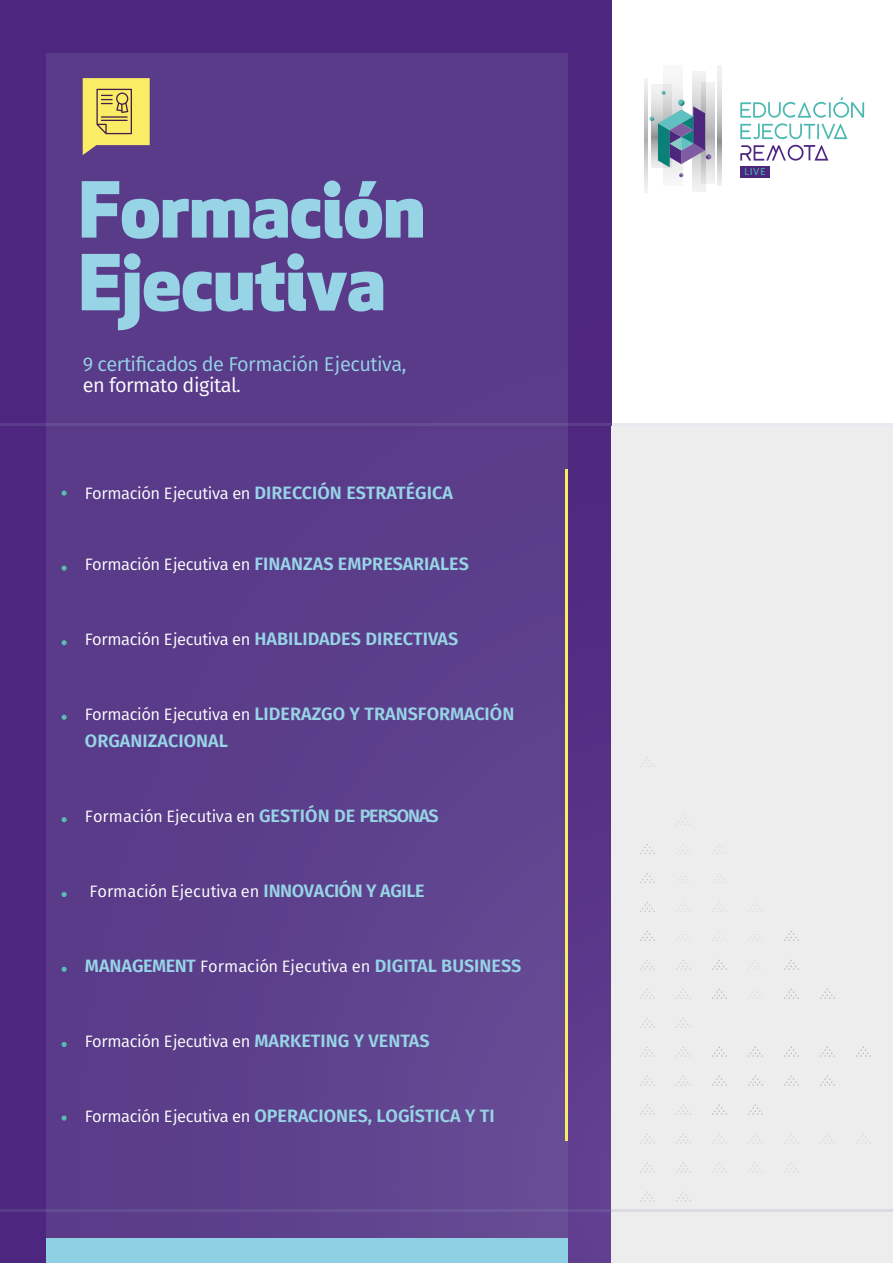
<style>
.page{position:relative;width:893px;height:1263px;background:#fff}
.page>*{position:absolute;margin:0;border:0;box-sizing:border-box;transform-origin:0 0}
.t1{font:75.15px/72.8px "Apex New PS Heavy Proportional";color:#97d4e5}
.t2{font:19.95px "Fira Sans";letter-spacing:-.025em;color:#97d4e5}
.t3{font:19.95px "Fira Sans";letter-spacing:-.025em;color:#fff}
.t4{font:600 18px/27px "Fira Sans";color:#97d4e5}
.t5{font:16.5px "Fira Sans";letter-spacing:-.025em;color:#fff}
.t6{font:16.5px "Fira Sans";color:#fff}
.t7{font:10.2px "Myriad Pro";color:#4ab9b2}
.s1{font-weight:600;font-size:18px;color:#97d4e5}
.s2{font-weight:400;font-size:16.5px;color:#fff}
</style>
<div class="page">
<div style="left:0;top:0;width:611px;height:1263px;background:linear-gradient(to bottom,#4b237d,#573287)"></div>
<div style="left:693px;top:71px;width:12px;height:121px;background:#ebecec"></div>
<div style="left:663px;top:66px;width:20px;height:120px;background:#f5f5f5"></div>
<svg style="left:718px;top:156px;width:4px;height:30px"></svg>
<svg style="left:702px;top:156px;width:12px;height:27px"></svg>
<hr style="left:644px;top:79px;width:3px;height:113px;background:#eaebeb">
<svg style="left:679px;top:173px;width:4px;height:4px"></svg>
<svg style="left:740px;top:145px;width:88px;height:16px"></svg>
<img style="left:596px;top:63px;width:110px;height:109px">
<img style="left:608px;top:37px;width:17px;height:109px">
<svg style="left:649px;top:156px;width:62px;height:11px"></svg>
<img style="left:625px;top:63px;width:97px;height:93px">
<svg style="left:740px;top:97px;width:124px;height:42px"></svg>
<div style="left:740px;top:166px;width:30px;height:11px;background:#4d267e"></div>
<div style="left:46px;top:53px;width:522px;height:1210px;background:#5a3c8a"></div>
<div style="left:46px;top:1238px;width:522px;height:25px;background:#8ed1e4"></div>
<div style="left:611px;top:426px;width:282px;height:837px;background:#ededed"></div>
<svg style="left:640px;top:1191px;width:15px;height:10px"></svg>
<svg style="left:676px;top:1191px;width:15px;height:10px"></svg>
<svg style="left:640px;top:1162px;width:15px;height:10px"></svg>
<svg style="left:676px;top:1162px;width:15px;height:10px"></svg>
<svg style="left:712px;top:1163px;width:15px;height:9px"></svg>
<svg style="left:748px;top:1163px;width:15px;height:9px"></svg>
<svg style="left:784px;top:1163px;width:15px;height:9px"></svg>
<svg style="left:640px;top:1133px;width:15px;height:10px"></svg>
<svg style="left:676px;top:1133px;width:15px;height:10px"></svg>
<svg style="left:748px;top:1134px;width:15px;height:9px"></svg>
<svg style="left:784px;top:1134px;width:15px;height:9px"></svg>
<svg style="left:820px;top:1134px;width:15px;height:9px"></svg>
<svg style="left:856px;top:1134px;width:15px;height:9px"></svg>
<svg style="left:640px;top:1104px;width:15px;height:11px"></svg>
<svg style="left:676px;top:1104px;width:15px;height:11px"></svg>
<svg style="left:712px;top:1104px;width:15px;height:11px"></svg>
<svg style="left:748px;top:1104px;width:15px;height:11px"></svg>
<svg style="left:640px;top:1075px;width:15px;height:11px"></svg>
<svg style="left:676px;top:1075px;width:15px;height:11px"></svg>
<svg style="left:712px;top:1075px;width:15px;height:11px"></svg>
<svg style="left:748px;top:1075px;width:15px;height:11px"></svg>
<svg style="left:784px;top:1075px;width:15px;height:11px"></svg>
<svg style="left:820px;top:1075px;width:15px;height:11px"></svg>
<svg style="left:640px;top:1047px;width:15px;height:10px"></svg>
<svg style="left:676px;top:1047px;width:15px;height:10px"></svg>
<svg style="left:712px;top:1046px;width:15px;height:11px"></svg>
<svg style="left:748px;top:1046px;width:15px;height:11px"></svg>
<svg style="left:784px;top:1046px;width:15px;height:11px"></svg>
<svg style="left:820px;top:1046px;width:15px;height:11px"></svg>
<svg style="left:856px;top:1046px;width:15px;height:11px"></svg>
<svg style="left:640px;top:1018px;width:15px;height:10px"></svg>
<svg style="left:676px;top:1018px;width:15px;height:10px"></svg>
<svg style="left:640px;top:989px;width:15px;height:10px"></svg>
<svg style="left:676px;top:989px;width:15px;height:10px"></svg>
<svg style="left:712px;top:989px;width:15px;height:10px"></svg>
<svg style="left:784px;top:989px;width:15px;height:10px"></svg>
<svg style="left:820px;top:989px;width:15px;height:10px"></svg>
<svg style="left:640px;top:960px;width:15px;height:10px"></svg>
<svg style="left:676px;top:960px;width:15px;height:10px"></svg>
<svg style="left:712px;top:960px;width:15px;height:10px"></svg>
<svg style="left:784px;top:960px;width:15px;height:10px"></svg>
<svg style="left:640px;top:931px;width:15px;height:10px"></svg>
<svg style="left:784px;top:931px;width:15px;height:10px"></svg>
<svg style="left:640px;top:902px;width:15px;height:10px"></svg>
<svg style="left:640px;top:873px;width:15px;height:10px"></svg>
<svg style="left:640px;top:844px;width:15px;height:10px"></svg>
<svg style="left:676px;top:815px;width:15px;height:10px"></svg>
<svg style="left:640px;top:757px;width:15px;height:10px"></svg>
<hr style="left:0;top:423px;width:893px;height:3px;background:#8d96b8">
<hr style="left:0;top:1209px;width:893px;height:3px;background:#8d96b8">
<svg style="left:83px;top:78px;width:67px;height:77px"></svg>
<svg style="left:62px;top:490px;width:5px;height:6px"></svg>
<svg style="left:62px;top:565px;width:5px;height:6px"></svg>
<svg style="left:62px;top:640px;width:5px;height:5px"></svg>
<svg style="left:62px;top:715px;width:5px;height:5px"></svg>
<svg style="left:62px;top:817px;width:5px;height:5px"></svg>
<svg style="left:62px;top:892px;width:5px;height:5px"></svg>
<svg style="left:62px;top:967px;width:5px;height:5px"></svg>
<svg style="left:62px;top:1042px;width:5px;height:5px"></svg>
<svg style="left:62px;top:1115px;width:5px;height:5px"></svg>
<hr style="left:565px;top:469px;width:2px;height:672px;background:#faed65">
<h1 class="t1" style="left:79px;top:177px;width:348px">Formación<br>Ejecutiva</h1>
<p class="t2" style="left:83px;top:349px;width:325px">9 certificados de Formación Ejecutiva,</p>
<p class="t3" style="left:83px;top:370px;width:160px">en formato digital.</p>
<p class="t5" style="left:85px;top:481px;width:369px">Formación Ejecutiva en <span class="s1">DIRECCIÓN ESTRATÉGICA</span></p>
<p class="t4" style="left:85px;top:549px;width:385px"><span class="s2">Formación Ejecutiva en</span> FINANZAS EMPRESARIALES</p>
<p class="t4" style="left:85px;top:624px;width:375px"><span class="s2">Formación Ejecutiva en</span> HABILIDADES DIRECTIVAS</p>
<p class="t4" style="left:85px;top:699px;width:431px"><span class="s2">Formación Ejecutiva en</span> LIDERAZGO Y TRANSFORMACIÓN<br>ORGANIZACIONAL</p>
<p class="t6" style="left:85px;top:804px;width:355px">Formación Ejecutiva en <span class="s1">GESTIÓN DE PERSONAS</span></p>
<p class="t6" style="left:89px;top:879px;width:337px">Formación Ejecutiva en <span class="s1">INNOVACIÓN Y AGILE</span></p>
<p class="t4" style="left:85px;top:951px;width:438px">MANAGEMENT <span class="s2">Formación Ejecutiva en</span> DIGITAL BUSINESS</p>
<p class="t5" style="left:85px;top:1029px;width:346px">Formación Ejecutiva en <span class="s1">MARKETING Y VENTAS</span></p>
<p class="t4" style="left:85px;top:1101px;width:411px"><span class="s2">Formación Ejecutiva en</span> OPERACIONES, LOGÍSTICA Y TI</p>
<p class="t7" style="left:744px;top:165px;width:23px">LIVE</p>
</div>
